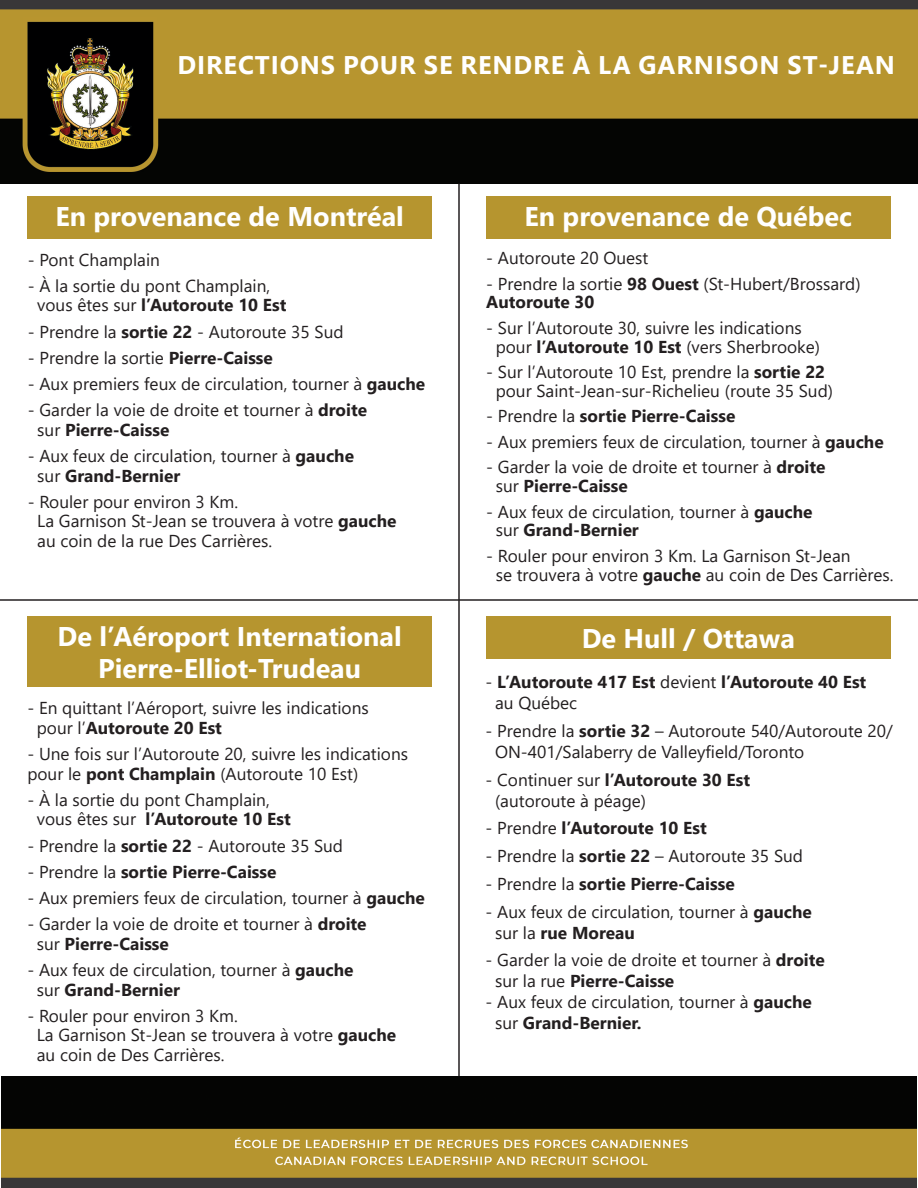
<style>
.page{position:relative;width:918px;height:1188px;background:#fff}
.page>*{position:absolute;margin:0;border:0;box-sizing:border-box;transform-origin:0 0}
.t1{font:700 27px/32.4px "Segoe UI";color:#fff;text-align:center}
.t2{font:700 25.5px "Segoe UI";letter-spacing:.035em;color:#fff}
.t3{font:17.25px/19.5px "Segoe UI";color:#231f20}
.t4{font:700 17.25px/21px "Segoe UI";color:#231f20}
.s1{font-weight:700}
.s2{font-weight:400}
</style>
<div class="page">
<img style="left:0;top:0;width:918px;height:184px">
<img style="left:1px;top:1076px;width:916px;height:112px">
<div style="left:27px;top:197px;width:405px;height:42px;background:#b6952f"></div>
<div style="left:27px;top:616px;width:405px;height:71px;background:#b6952f"></div>
<div style="left:486px;top:197px;width:405px;height:42px;background:#b6952f"></div>
<div style="left:486px;top:616px;width:405px;height:43px;background:#b6952f"></div>
<hr style="left:458px;top:184px;width:2px;height:892px;background:#231f20">
<hr style="left:0;top:599px;width:918px;height:2px;background:#231f20">
<p class="t2" style="left:177px;top:41px;width:719px">DIRECTIONS POUR SE RENDRE À LA GARNISON ST-JEAN</p>
<p class="t1" style="left:55px;top:198px;width:350px">En provenance de Montréal</p>
<p class="t3" style="left:28px;top:248px;width:134px">- Pont Champlain</p>
<p class="t3" style="left:37px;top:274px;width:251px;text-indent:-9px">- À la sortie du pont Champlain, vous êtes sur <span class="s1">l’Autoroute 10 Est</span></p>
<p class="t3" style="left:28px;top:320px;width:317px">- Prendre la <span class="s1">sortie 22</span> - Autoroute 35 Sud</p>
<p class="t3" style="left:28px;top:346px;width:247px">- Prendre la sortie <span class="s1">Pierre-Caisse</span></p>
<p class="t3" style="left:28px;top:373px;width:399px">- Aux premiers feux de circulation, tourner à <span class="s1">gauche</span></p>
<p class="t3" style="left:37px;top:399px;width:331px;text-indent:-9px">- Garder la voie de droite et tourner à <span class="s1">droite </span>sur <span class="s1">Pierre-Caisse</span></p>
<p class="t3" style="left:37px;top:445px;width:318px;text-indent:-9px">- Aux feux de circulation, tourner à <span class="s1">gauche </span>sur <span class="s1">Grand-Bernier</span></p>
<p class="t3" style="left:37px;top:490px;width:361px;text-indent:-9px">- Rouler pour environ 3 Km.<br>La Garnison St-Jean se trouvera à votre <span class="s1">gauche </span>au coin de la rue Des Carrières.</p>
<p class="t1" style="left:58px;top:618px;width:346px">De l’Aéroport International<br>Pierre-Elliot-Trudeau</p>
<p class="t3" style="left:37px;top:697px;width:333px;text-indent:-9px">- En quittant l’Aéroport, suivre les indications pour l’<span class="s1">Autoroute 20 Est</span></p>
<p class="t3" style="left:27px;top:743px;width:382px">- Une fois sur l’Autoroute 20, suivre les indications pour le <span class="s1">pont Champlain</span> (Autoroute 10 Est)</p>
<p class="t3" style="left:37px;top:788px;width:255px;text-indent:-9px">- À la sortie du pont Champlain, vous êtes sur <span class="s1">l’Autoroute 10 Est</span></p>
<p class="t3" style="left:27px;top:834px;width:317px">- Prendre la <span class="s1">sortie 22</span> - Autoroute 35 Sud</p>
<p class="t4" style="left:27px;top:860px;width:251px"><span class="s2">- Prendre la</span> sortie Pierre-Caisse</p>
<p class="t3" style="left:27px;top:887px;width:399px">- Aux premiers feux de circulation, tourner à <span class="s1">gauche</span></p>
<p class="t3" style="left:37px;top:913px;width:331px;text-indent:-9px">- Garder la voie de droite et tourner à <span class="s1">droite </span>sur <span class="s1">Pierre-Caisse</span></p>
<p class="t3" style="left:37px;top:959px;width:318px;text-indent:-9px">- Aux feux de circulation, tourner à <span class="s1">gauche </span>sur <span class="s1">Grand-Bernier</span></p>
<p class="t3" style="left:37px;top:1004px;width:361px;text-indent:-9px">- Rouler pour environ 3 Km.<br>La Garnison St-Jean se trouvera à votre <span class="s1">gauche </span>au coin de Des Carrières.</p>
<p class="t1" style="left:524px;top:198px;width:329px">En provenance de Québec</p>
<p class="t3" style="left:486px;top:247px;width:164px">- Autoroute 20 Ouest</p>
<p class="t3" style="left:486px;top:273px;width:376px;line-height:18.8px">- Prendre la sortie <span class="s1">98 Ouest</span> (St-Hubert/Brossard)<br><span class="s1">Autoroute 30</span></p>
<p class="t3" style="left:496px;top:317px;width:326px;line-height:18.8px;text-indent:-9px">- Sur l’Autoroute 30, suivre les indications pour <span class="s1">l’Autoroute 10 Est</span> (vers Sherbrooke)</p>
<p class="t3" style="left:486px;top:361px;width:348px;line-height:18.8px;text-align:center">- Sur l’Autoroute 10 Est, prendre la <span class="s1">sortie 22 </span>pour Saint-Jean-sur-Richelieu (route 35 Sud)</p>
<p class="t4" style="left:486px;top:404px;width:251px"><span class="s2">- Prendre la</span> sortie Pierre-Caisse</p>
<p class="t3" style="left:486px;top:430px;width:399px">- Aux premiers feux de circulation, tourner à <span class="s1">gauche</span></p>
<p class="t3" style="left:496px;top:456px;width:331px;line-height:18.8px;text-indent:-9px">- Garder la voie de droite et tourner à <span class="s1">droite </span>sur <span class="s1">Pierre-Caisse</span></p>
<p class="t3" style="left:496px;top:501px;width:318px;line-height:18.8px;text-indent:-9px">- Aux feux de circulation, tourner à <span class="s1">gauche </span>sur <span class="s1">Grand-Bernier</span></p>
<p class="t3" style="left:496px;top:545px;width:399px;line-height:18.8px;text-indent:-9px">- Rouler pour environ 3 Km. La Garnison St-Jean<br>se trouvera à votre <span class="s1">gauche</span> au coin de Des Carrières.</p>
<p class="t1" style="left:582px;top:620px;width:215px">De Hull / Ottawa</p>
<p class="t4" style="left:495px;top:670px;width:373px;text-indent:-9px"><span class="s2">-</span> L’Autoroute 417 Est <span class="s2">devient</span> l’Autoroute 40 Est <span class="s2">au Québec</span></p>
<p class="t3" style="left:495px;top:719px;width:399px;line-height:21px;text-indent:-9px">- Prendre la <span class="s1">sortie 32</span> – Autoroute 540/Autoroute 20/<br>ON-401/Salaberry de Valleyfield/Toronto</p>
<p class="t3" style="left:495px;top:767px;width:257px;line-height:21px;text-indent:-9px">- Continuer sur <span class="s1">l’Autoroute 30 Est </span>(autoroute à péage)</p>
<p class="t4" style="left:486px;top:816px;width:223px"><span class="s2">- Prendre</span> l’Autoroute 10 Est</p>
<p class="t3" style="left:486px;top:845px;width:319px">- Prendre la <span class="s1">sortie 22</span> – Autoroute 35 Sud</p>
<p class="t4" style="left:486px;top:872px;width:251px"><span class="s2">- Prendre la</span> sortie Pierre-Caisse</p>
<p class="t3" style="left:495px;top:899px;width:318px;line-height:21px;text-indent:-9px">- Aux feux de circulation, tourner à <span class="s1">gauche </span>sur la <span class="s1">rue Moreau</span></p>
<p class="t3" style="left:495px;top:948px;width:331px;line-height:21px;text-indent:-9px">- Garder la voie de droite et tourner à <span class="s1">droite </span>sur la rue <span class="s1">Pierre-Caisse</span></p>
<p class="t3" style="left:495px;top:990px;width:318px;line-height:21px;text-indent:-9px">- Aux feux de circulation, tourner à <span class="s1">gauche </span>sur <span class="s1">Grand-Bernier.</span></p>
</div>
